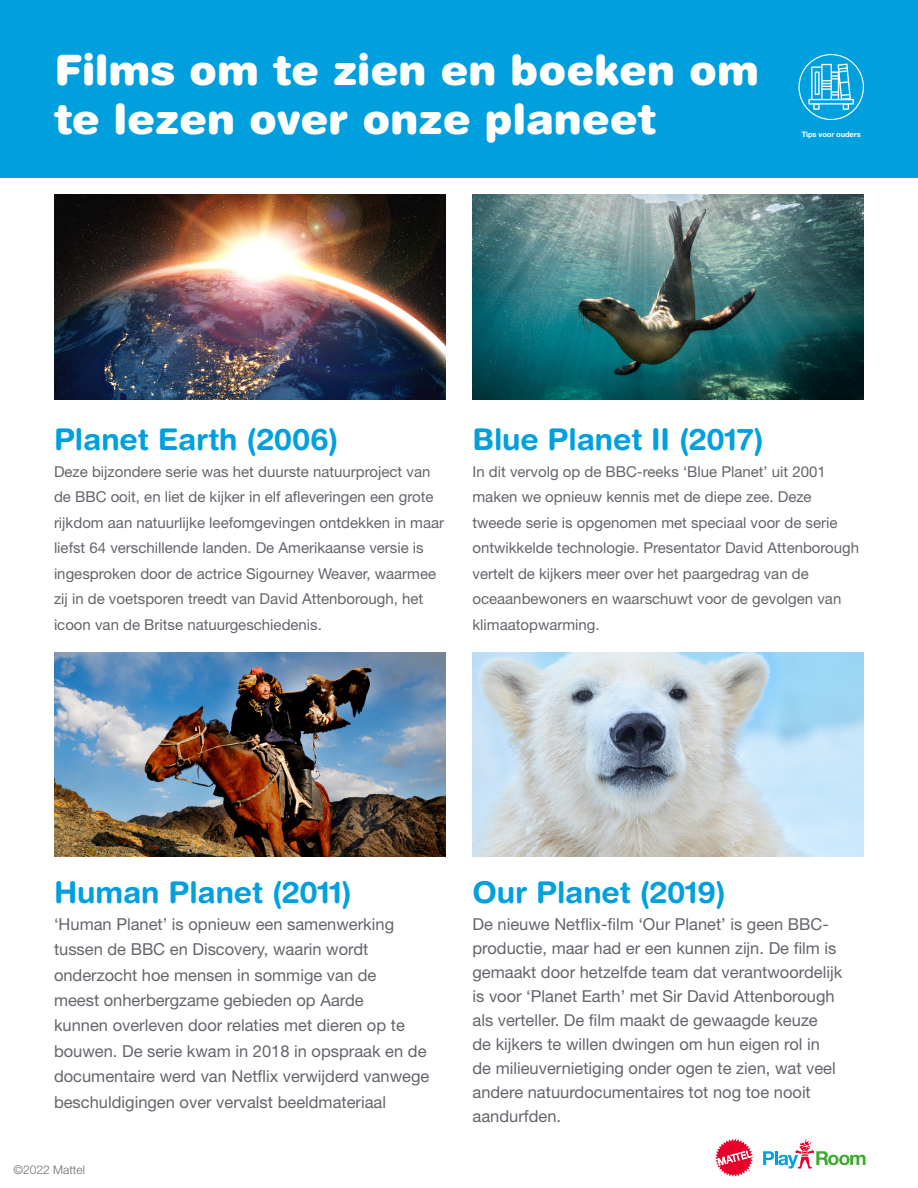
<style>
.page{position:relative;width:918px;height:1188px;background:#fff}
.page>*{position:absolute;margin:0;border:0;box-sizing:border-box;transform-origin:0 0}
.t1{font:900 42px/49.5px "Helvetica Rounded LT Std";color:#fff}
.t2{font:700 30px "Helvetica Rounded LT Std";letter-spacing:-.005em;color:#00a0df}
.t3{font:16.5px/24px "Helvetica Neue LT Std";color:#63656b}
.t4{font:15px/25.5px "Helvetica Neue LT Std";color:#63656b}
.t5{font:300 12px "Helvetica Neue LT Std";color:#6d6e71}
.t6{font:700 7.5px "Helvetica Neue LT Std";letter-spacing:-.01em;color:#fff}
</style>
<div class="page">
<div style="left:0;top:0;width:918px;height:177px;background:#00a0df"></div>
<img style="left:54px;top:195px;width:392px;height:204px">
<img style="left:54px;top:652px;width:392px;height:205px">
<img style="left:472px;top:195px;width:392px;height:204px">
<img style="left:472px;top:652px;width:392px;height:205px">
<svg style="left:763px;top:1139px;width:102px;height:30px"></svg>
<svg style="left:715px;top:1139px;width:38px;height:38px"></svg>
<svg style="left:798px;top:54px;width:66px;height:66px"></svg>
<h1 class="t1" style="left:54px;top:44px;width:707px">Films om te zien en boeken om te lezen over onze planeet</h1>
<p class="t6" style="left:802px;top:130px;width:61px">Tips voor ouders</p>
<h2 class="t2" style="left:54px;top:421px;width:286px">Planet Earth (2006)</h2>
<p class="t4" style="left:54px;top:458px;width:392px">Deze bijzondere serie was het duurste natuurproject van de BBC ooit, en liet de kijker in elf afleveringen een grote rijkdom aan natuurlijke leefomgevingen ontdekken in maar liefst 64 verschillende landen. De Amerikaanse versie is ingesproken door de actrice Sigourney Weaver, waarmee zij in de voetsporen treedt van David Attenborough, het icoon van de Britse natuurgeschiedenis.</p>
<h2 class="t2" style="left:472px;top:421px;width:293px">Blue Planet II (2017)</h2>
<p class="t4" style="left:472px;top:458px;width:388px">In dit vervolg op de BBC-reeks ‘Blue Planet’ uit 2001 maken we opnieuw kennis met de diepe zee. Deze tweede serie is opgenomen met speciaal voor de serie ontwikkelde technologie. Presentator David Attenborough vertelt de kijkers meer over het paargedrag van de oceaanbewoners en waarschuwt voor de gevolgen van klimaatopwarming.</p>
<h2 class="t2" style="left:54px;top:874px;width:299px">Human Planet (2011)</h2>
<p class="t3" style="left:54px;top:911px;width:377px;line-height:25.5px">‘Human Planet’ is opnieuw een samenwerking tussen de BBC en Discovery, waarin wordt onderzocht hoe mensen in sommige van de<br>meest onherbergzame gebieden op Aarde<br>kunnen overleven door relaties met dieren op te bouwen. De serie kwam in 2018 in opspraak en de documentaire werd van Netflix verwijderd vanwege beschuldigingen over vervalst beeldmateriaal</p>
<p class="t5" style="left:14px;top:1163px;width:73px">©2022 Mattel</p>
<h2 class="t2" style="left:472px;top:874px;width:255px">Our Planet (2019)</h2>
<p class="t3" style="left:472px;top:911px;width:371px">De nieuwe Netflix-film ‘Our Planet’ is geen BBC&shy;productie, maar had er een kunnen zijn. De film is gemaakt door hetzelfde team dat verantwoordelijk is voor ‘Planet Earth’ met Sir David Attenborough als verteller. De film maakt de gewaagde keuze<br>de kijkers te willen dwingen om hun eigen rol in de milieuvernietiging onder ogen te zien, wat veel andere natuurdocumentaires tot nog toe nooit aandurfden.</p>
</div>
